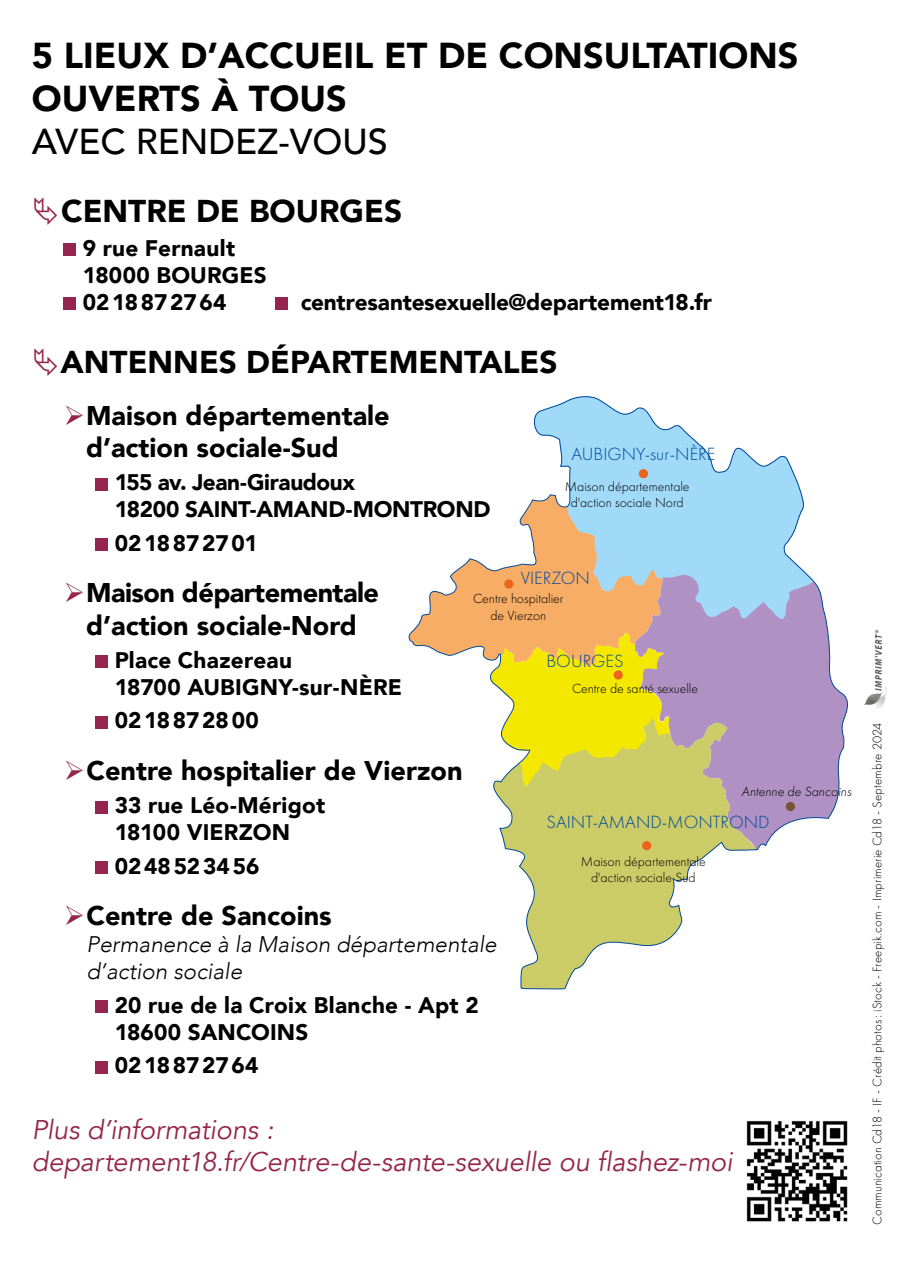
<style>
.page{position:relative;width:897px;height:1276px;background:#fff}
.page>*{position:absolute;margin:0;border:0;box-sizing:border-box;transform-origin:0 0}
.t1{font:900 36px/43.2px "Avenir";color:#000}
.t2{font:500 36px "Avenir";color:#000}
.t3{font:900 31.5px "Avenir";color:#000}
.t4{font:900 27px/32.4px "Avenir";color:#000}
.t5{font:italic 27px/31.5px "Avenir";letter-spacing:-.005em;color:#95254d}
.t6{font:900 27px/32.4px "Avenir";letter-spacing:-.02em;color:#000;text-align:center}
.t7{font:900 22.5px/27px "Avenir";letter-spacing:.005em;color:#000}
.t8{font:italic 300 22.5px/27px "Avenir";color:#000}
.t9{font:900 22.5px/27px "Avenir";letter-spacing:-.015em;color:#000}
.t10{font:900 22.5px "Avenir";letter-spacing:.025em;color:#000}
.t11{font:300 18.45px "Futura PT";color:#00489a}
.t12{font:300 13.72px/16.4px "Futura PT";color:#000;text-align:center}
.t13{font:italic 300 13.72px "Futura PT";color:#000}
.t14{font:300 13.05px "Futura PT";letter-spacing:.01em;color:#000}
.s1{color:#95254d}
</style>
<div class="page">
<img style="left:864px;top:629px;width:23px;height:79px">
<svg style="left:408px;top:396px;width:440px;height:594px"></svg>
<div style="left:638px;top:469px;width:9px;height:9px;background:#ec631c;border-radius:50%"></div>
<div style="left:504px;top:579px;width:9px;height:9px;background:#ec631c;border-radius:50%"></div>
<div style="left:613px;top:670px;width:9px;height:9px;background:#ec631c;border-radius:50%"></div>
<svg style="left:641px;top:841px;width:10px;height:9px"></svg>
<div style="left:785px;top:802px;width:9px;height:9px;background:#795337;border-radius:50%"></div>
<svg style="left:696px;top:934px;width:9px;height:9px"></svg>
<div style="left:64px;top:243px;width:12px;height:13px;background:#95254d"></div>
<div style="left:64px;top:297px;width:12px;height:13px;background:#95254d"></div>
<div style="left:275px;top:297px;width:12px;height:13px;background:#95254d"></div>
<div style="left:96px;top:478px;width:12px;height:12px;background:#95254d"></div>
<div style="left:96px;top:538px;width:12px;height:13px;background:#95254d"></div>
<div style="left:96px;top:656px;width:12px;height:12px;background:#95254d"></div>
<div style="left:96px;top:716px;width:12px;height:12px;background:#95254d"></div>
<div style="left:96px;top:801px;width:12px;height:12px;background:#95254d"></div>
<div style="left:96px;top:861px;width:12px;height:13px;background:#95254d"></div>
<div style="left:96px;top:1000px;width:12px;height:12px;background:#95254d"></div>
<div style="left:96px;top:1061px;width:12px;height:12px;background:#95254d"></div>
<img style="left:746px;top:1120px;width:102px;height:102px">
<p class="t1" style="left:32px;top:33px;width:767px">5 LIEUX D’ACCUEIL ET DE CONSULTATIONS<br>OUVERTS À TOUS</p>
<p class="t2" style="left:32px;top:111px;width:357px">AVEC RENDEZ-VOUS</p>
<p class="t3" style="left:61px;top:184px;width:342px">CENTRE DE BOURGES</p>
<p class="t7" style="left:83px;top:234px;width:185px">9 rue Fernault<br>18000 BOURGES</p>
<p class="t7" style="left:83px;top:288px;width:145px">0218872764</p>
<p class="t7" style="left:300px;top:288px;width:412px">centresantesexuelle@departement18.fr</p>
<p class="t3" style="left:61px;top:335px;width:498px">ANTENNES DÉPARTEMENTALES</p>
<p class="t4" style="left:86px;top:398px;width:305px;text-indent:-22px"><span class="s1">➢</span>Maison départementale d’action sociale-Sud</p>
<p class="t9" style="left:115px;top:468px;width:377px">155 av. Jean-Giraudoux<br>18200 SAINT-AMAND-MONTROND</p>
<p class="t7" style="left:115px;top:529px;width:145px">0218872701</p>
<p class="t6" style="left:64px;top:576px;width:316px"><span class="s1">➢</span>Maison départementale d’action sociale-Nord</p>
<p class="t7" style="left:115px;top:646px;width:289px">Place Chazereau<br>18700 AUBIGNY-sur-NÈRE</p>
<p class="t10" style="left:115px;top:701px;width:146px">0218872800</p>
<p class="t4" style="left:64px;top:753px;width:400px"><span class="s1">➢</span>Centre hospitalier de Vierzon</p>
<p class="t7" style="left:115px;top:791px;width:212px">33 rue Léo-Mérigot<br>18100 VIERZON</p>
<p class="t7" style="left:115px;top:852px;width:146px">0248523456</p>
<p class="t4" style="left:64px;top:899px;width:269px"><span class="s1">➢</span>Centre de Sancoins</p>
<p class="t8" style="left:86px;top:931px;width:411px">Permanence à la Maison départementale d’action sociale</p>
<p class="t7" style="left:115px;top:991px;width:365px">20 rue de la Croix Blanche - Apt 2<br>18600 SANCOINS</p>
<p class="t7" style="left:115px;top:1051px;width:145px">0218872764</p>
<p class="t11" style="left:571px;top:443px;width:145px">AUBIGNY-sur-NÈRE</p>
<p class="t12" style="left:564px;top:478px;width:126px">Maison départementale d'action sociale Nord</p>
<p class="t11" style="left:520px;top:567px;width:71px">VIERZON</p>
<p class="t12" style="left:473px;top:590px;width:92px">Centre hospitalier de Vierzon</p>
<p class="t11" style="left:546px;top:650px;width:78px">BOURGES</p>
<p class="t12" style="left:571px;top:680px;width:127px">Centre de santé sexuelle</p>
<p class="t13" style="left:741px;top:783px;width:111px">Antenne de Sancoins</p>
<p class="t11" style="left:546px;top:811px;width:224px">SAINT-AMAND-MONTROND</p>
<p class="t12" style="left:580px;top:853px;width:126px">Maison départementale d'action sociale Sud</p>
<p class="t5" style="left:32px;top:1114px;width:702px">Plus d’informations : departement18.fr/Centre-de-sante-sexuelle ou flashez-moi</p>
<p class="t14" style="left:869px;top:1225px;width:504px;rotate:-90deg">Communication Cd18 - IF - Crédit photos: iStock - Freepik.com - Imprimerie Cd18 - Septembre 2024</p>
</div>
